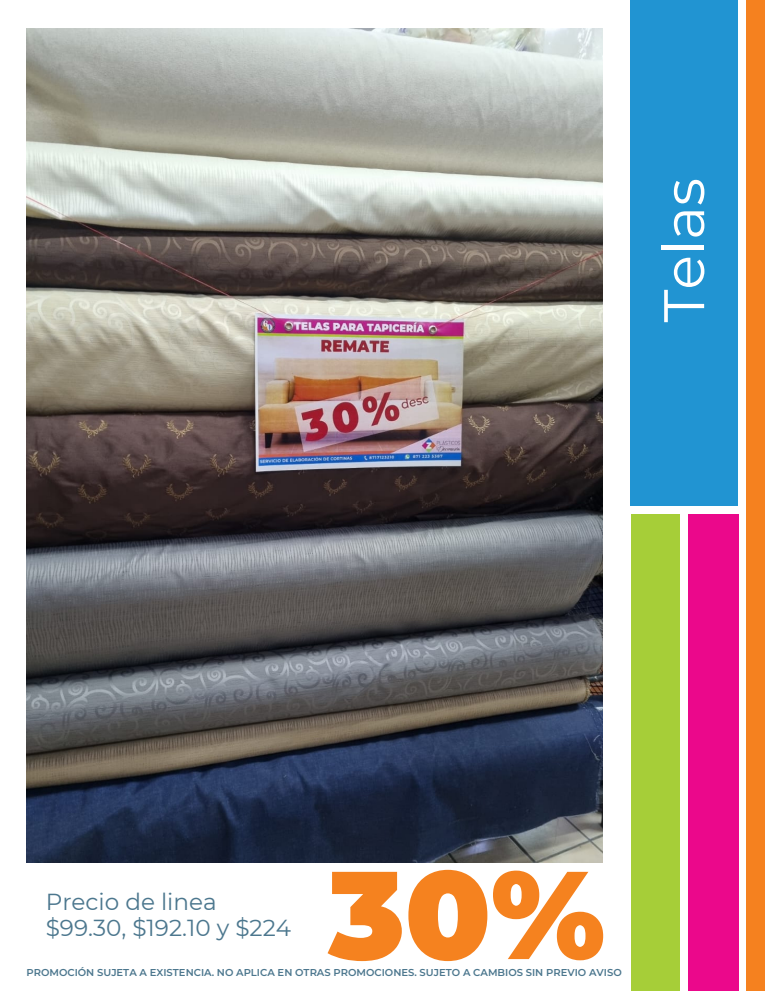
<style>
.page{position:relative;width:765px;height:991px;background:#fff}
.page>*{position:absolute;margin:0;border:0;box-sizing:border-box;transform-origin:0 0}
.t1{font:900 124.52px "Montserrat";color:#f5821f}
.t2{font:57.12px "Montserrat";color:#fff}
.t3{font:23.12px "Montserrat";color:#4c778e}
.t4{font:600 10px "Montserrat";color:#4c778e}
</style>
<div class="page">
<div style="left:631px;top:514px;width:48px;height:476px;background:#a6ce38"></div>
<div style="left:630px;top:0;width:108px;height:505px;background:#2194d2"></div>
<div style="left:688px;top:514px;width:50px;height:476px;background:#eb088b"></div>
<div style="left:746px;top:0;width:19px;height:990px;background:#f5811f"></div>
<img style="left:26px;top:29px;width:576px;height:833px">
<p class="t2" style="left:649px;top:322px;width:146px;rotate:-90deg">Telas</p>
<p class="t3" style="left:46px;top:887px;width:173px">Precio de linea</p>
<p class="t3" style="left:46px;top:913px;width:247px">$99.30, $192.10 y $224</p>
<p class="t1" style="left:328px;top:838px;width:278px">30%</p>
<p class="t4" style="left:26px;top:966px;width:597px">PROMOCIÓN SUJETA A EXISTENCIA. NO APLICA EN OTRAS PROMOCIONES. SUJETO A CAMBIOS SIN PREVIO AVISO</p>
</div>
